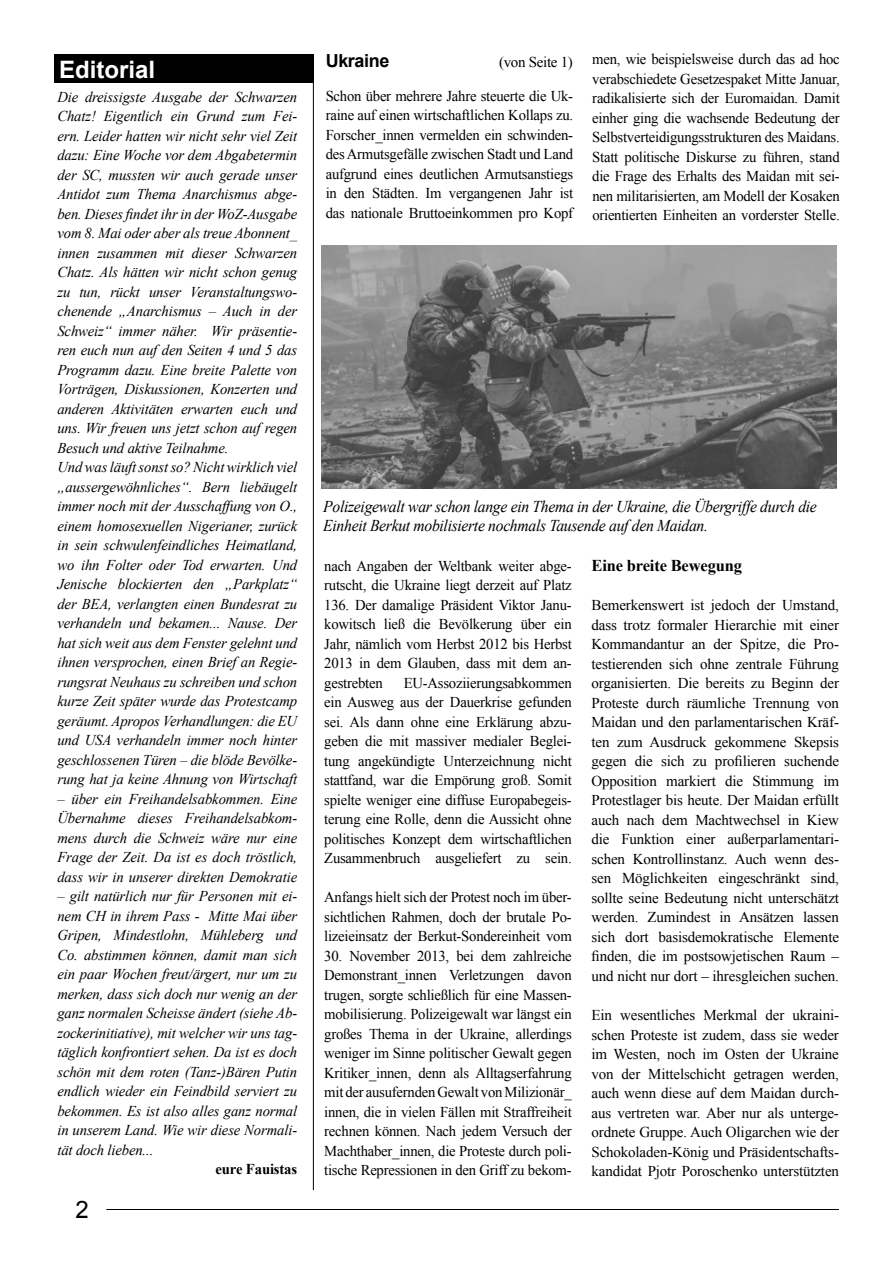
<style>
.page{position:relative;width:893px;height:1263px;background:#fff}
.page>*{position:absolute;margin:0;border:0;box-sizing:border-box;transform-origin:0 0}
.t1{font:700 24px "Arial";color:#fff}
.t2{font:24px "Arial";color:#000}
.t3{font:700 18px "Arial";letter-spacing:-.02em;color:#000}
.t4{font:italic 16.5px/19.5px "Times New Roman";letter-spacing:-.02em;color:#000;scale:.95 1}
.t5{font:700 16.5px "Times New Roman";letter-spacing:-.01em;color:#000}
.t6{font:15px/19.5px "Times New Roman";letter-spacing:-.015em;color:#000;text-align:justify}
.t7{font:italic 15px/19.5px "Times New Roman";letter-spacing:-.01em;color:#000;text-align:justify}
.t8{font:700 15px "Times New Roman";letter-spacing:-.01em;color:#000}
</style>
<div class="page">
<div style="left:55px;top:54px;width:259px;height:29px;background:#000"></div>
<hr style="left:313px;top:54px;width:1px;height:1136px;background:#000">
<hr style="left:106px;top:1209px;width:733px;height:1px;background:#000">
<img style="left:322px;top:245px;width:515px;height:243px">
<h1 class="t1" style="left:59px;top:53px;width:98px">Editorial</h1>
<p class="t7" style="left:57px;top:86px;width:241px;text-align:left">Die dreissigste Ausgabe der Schwarzen Chatz! Eigentlich ein Grund zum Fei&shy;ern. Leider hatten wir nicht sehr viel Zeit dazu: Eine Woche vor dem Abgabetermin der SC, mussten wir auch gerade unser Antidot zum Thema Anarchismus abge&shy;ben. Dieses findet ihr in der WoZ-Ausgabe vom 8. Mai oder aber als treue Abonnent_ innen zusammen mit dieser Schwarzen Chatz. Als hätten wir nicht schon genug zu tun, rückt unser Veranstaltungswo&shy;chenende „Anarchismus – Auch in der Schweiz“ immer näher. Wir präsentie&shy;ren euch nun auf den Seiten 4 und 5 das Programm dazu. Eine breite Palette von Vorträgen, Diskussionen, Konzerten und anderen Aktivitäten erwarten euch und uns. Wir freuen uns jetzt schon auf regen Besuch und aktive Teilnahme.<br>Und was läuft sonst so? Nicht wirklich viel „aussergewöhnliches“. Bern liebäugelt immer noch mit der Ausschaffung von O., einem homosexuellen Nigerianer, zurück in sein schwulenfeindliches Heimatland, wo ihn Folter oder Tod erwarten. Und Jenische blockierten den „Parkplatz“ der BEA, verlangten einen Bundesrat zu verhandeln und bekamen... Nause. Der hat sich weit aus dem Fenster gelehnt und ihnen versprochen, einen Brief an Regie&shy;rungsrat Neuhaus zu schreiben und schon kurze Zeit später wurde das Protestcamp geräumt. Apropos Verhandlungen: die EU und USA verhandeln immer noch hinter geschlossenen Türen – die blöde Bevölke&shy;rung hat ja keine Ahnung von Wirtschaft</p>
<p class="t7" style="left:57px;top:788px;width:241px">– über ein Freihandelsabkommen. Eine Übernahme dieses Freihandelsabkom&shy;mens durch die Schweiz wäre nur eine Frage der Zeit. Da ist es doch tröstlich, dass wir in unserer direkten Demokratie</p>
<p class="t7" style="left:57px;top:886px;width:241px">– gilt natürlich nur für Personen mit ei&shy;nem CH in ihrem Pass - Mitte Mai über Gripen, Mindestlohn, Mühleberg und Co. abstimmen können, damit man sich ein paar Wochen freut/ärgert, nur um zu merken, dass sich doch nur wenig an der ganz normalen Scheisse ändert (siehe Ab&shy;zockerinitiative), mit welcher wir uns tag&shy;täglich konfrontiert sehen. Da ist es doch schön mit dem roten (Tanz-)Bären Putin endlich wieder ein Feindbild serviert zu bekommen. Es ist also alles ganz normal in unserem Land. Wie wir diese Normali&shy;tät doch lieben...</p>
<p class="t8" style="left:216px;top:1158px;width:83px">eure Fauistas</p>
<h1 class="t2" style="left:76px;top:1193px;width:15px">2</h1>
<p class="t3" style="left:326px;top:48px;width:65px">Ukraine</p>
<p class="t6" style="left:499px;top:52px;width:75px">(von Seite 1)</p>
<p class="t6" style="left:326px;top:85px;width:249px">Schon über mehrere Jahre steuerte die Uk&shy;raine auf einen wirtschaftlichen Kollaps zu.<br>Forscher_innen vermelden ein schwinden&shy;des Armutsgefälle zwischen Stadt und Land aufgrund eines deutlichen Armutsanstiegs in den Städten. Im vergangenen Jahr ist das nationale Bruttoeinkommen pro Kopf</p>
<p class="t6" style="left:592px;top:49px;width:249px">men, wie beispielsweise durch das ad hoc verabschiedete Gesetzespaket Mitte Januar, radikalisierte sich der Euromaidan. Damit einher ging die wachsende Bedeutung der Selbstverteidigungsstrukturen des Maidans.<br>Statt politische Diskurse zu führen, stand die Frage des Erhalts des Maidan mit sei&shy;nen militarisierten, am Modell der Kosaken orientierten Einheiten an vorderster Stelle.</p>
<p class="t4" style="left:323px;top:496px;width:521px">Polizeigewalt war schon lange ein Thema in der Ukraine, die Übergriffe durch die<br>Einheit Berkut mobilisierte nochmals Tausende auf den Maidan.</p>
<p class="t6" style="left:324px;top:555px;width:249px">nach Angaben der Weltbank weiter abge&shy;rutscht, die Ukraine liegt derzeit auf Platz 136. Der damalige Präsident Viktor Janu&shy;kowitsch ließ die Bevölkerung über ein Jahr, nämlich vom Herbst 2012 bis Herbst 2013 in dem Glauben, dass mit dem an&shy;gestrebten</p>
<p class="t6" style="left:324px;top:672px;width:249px;text-indent:79px">EU-Assoziierungsabkommen ein Ausweg aus der Dauerkrise gefunden sei. Als dann ohne eine Erklärung abzu&shy;geben die mit massiver medialer Beglei&shy;tung angekündigte Unterzeichnung nicht stattfand, war die Empörung groß. Somit spielte weniger eine diffuse Europabegeis&shy;terung eine Rolle, denn die Aussicht ohne politisches Konzept dem wirtschaftlichen Zusammenbruch ausgeliefert zu sein.</p>
<p class="t6" style="left:324px;top:887px;width:249px">Anfangs hielt sich der Protest noch im über&shy;sichtlichen Rahmen, doch der brutale Po&shy;lizeieinsatz der Berkut-Sondereinheit vom</p>
<p class="t6" style="left:324px;top:945px;width:249px">30. November 2013, bei dem zahlreiche Demonstrant_innen Verletzungen davon trugen, sorgte schließlich für eine Massen&shy;mobilisierung. Polizeigewalt war längst ein großes Thema in der Ukraine, allerdings weniger im Sinne politischer Gewalt gegen Kritiker_innen, denn als Alltagserfahrung mit der ausufernden Gewalt von Milizionär_ innen, die in vielen Fällen mit Straffreiheit rechnen können. Nach jedem Versuch der Machthaber_innen, die Proteste durch poli&shy;tische Repressionen in den Griff zu bekom-</p>
<p class="t5" style="left:591px;top:554px;width:152px">Eine breite Bewegung</p>
<p class="t6" style="left:591px;top:595px;width:249px">Bemerkenswert ist jedoch der Umstand, dass trotz formaler Hierarchie mit einer Kommandantur an der Spitze, die Pro&shy;testierenden sich ohne zentrale Führung organisierten. Die bereits zu Beginn der Proteste durch räumliche Trennung von Maidan und den parlamentarischen Kräf&shy;ten zum Ausdruck gekommene Skepsis gegen die sich zu profilieren suchende Opposition markiert die Stimmung im Protestlager bis heute. Der Maidan erfüllt auch nach dem Machtwechsel in Kiew die Funktion einer außerparlamentari&shy;schen Kontrollinstanz. Auch wenn des&shy;sen Möglichkeiten eingeschränkt sind, sollte seine Bedeutung nicht unterschätzt werden. Zumindest in Ansätzen lassen sich dort basisdemokratische Elemente finden, die im postsowjetischen Raum – und nicht nur dort – ihresgleichen suchen.</p>
<p class="t6" style="left:591px;top:1005px;width:249px">Ein wesentliches Merkmal der ukraini&shy;schen Proteste ist zudem, dass sie weder im Westen, noch im Osten der Ukraine von der Mittelschicht getragen werden, auch wenn diese auf dem Maidan durch&shy;aus vertreten war. Aber nur als unterge&shy;ordnete Gruppe. Auch Oligarchen wie der Schokoladen-König und Präsidentschafts&shy;kandidat Pjotr Poroschenko unterstützten</p>
</div>
